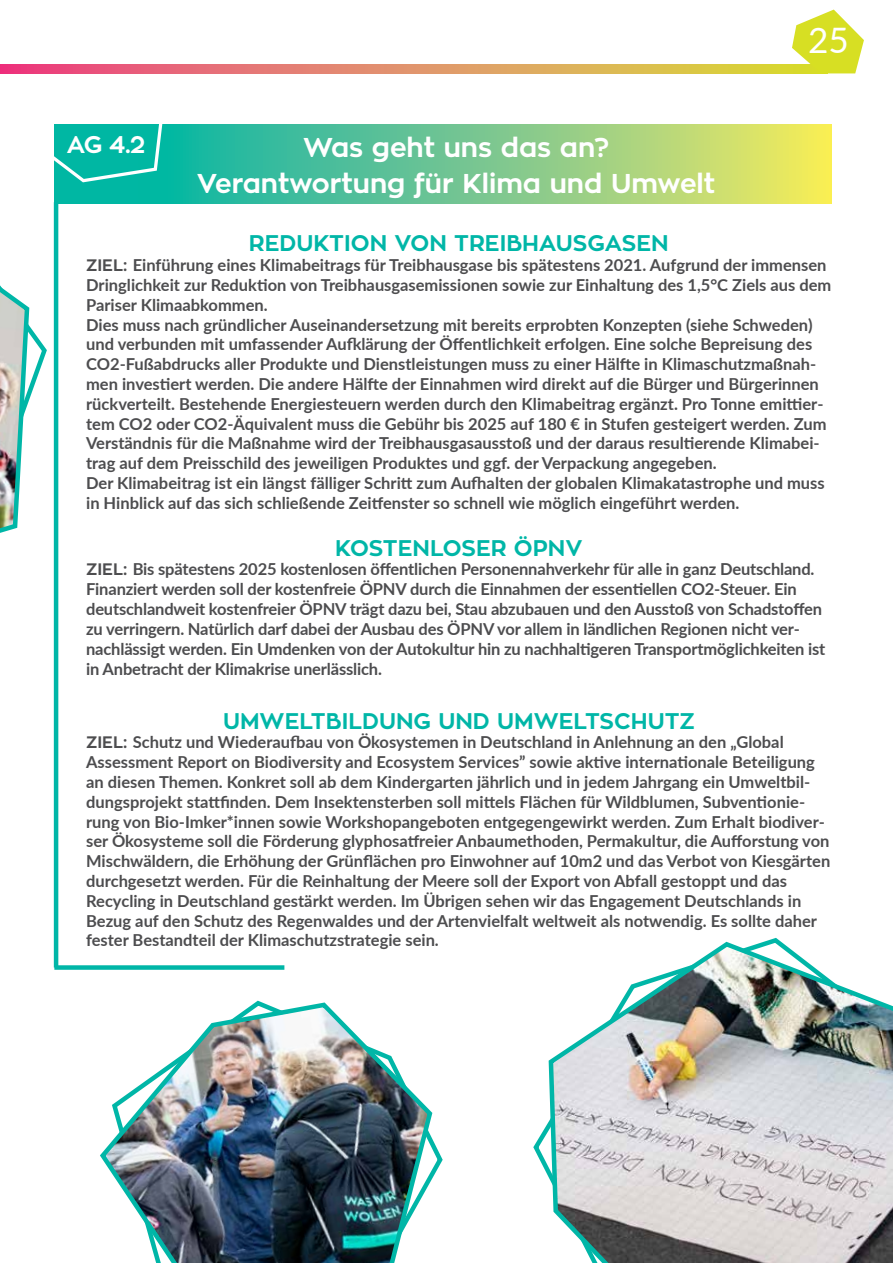
<style>
.page{position:relative;width:893px;height:1263px;background:#fff}
.page>*{position:absolute;margin:0;border:0;box-sizing:border-box;transform-origin:0 0}
.t1{font:35.1px "Lato";color:#fff}
.t2{font:700 27px/36px "Zona Pro";color:#fff;text-align:center}
.t3{font:700 24px "Zona Pro";color:#fff}
.t4{font:700 22.5px "Zona Pro";color:#00b6a7}
.t5{font:700 16.5px/19.8px "Lato";color:#4d4d4f}
.s1{font-family:"Zona Pro"}
</style>
<div class="page">
<svg style="left:55px;top:124px;width:777px;height:80px;background:#7cca89"></svg>
<svg style="left:23px;top:73px;width:144px;height:112px"></svg>
<img style="left:100px;top:1000px;width:335px;height:263px">
<hr style="left:54px;top:202px;width:4px;height:765px;background:#00b6a7">
<div style="left:54px;top:965px;width:230px;height:5px;background:#00b6a7"></div>
<img style="left:546px;top:939px;width:347px;height:324px">
<img style="left:0;top:285px;width:47px;height:248px">
<svg style="left:1px;top:65px;width:791px;height:8px;background:#e18e65"></svg>
<svg style="left:792px;top:10px;width:72px;height:63px"></svg>
<h3 class="t3" style="left:67px;top:129px;width:80px">AG 4.2</h3>
<h2 class="t2" style="left:197px;top:130px;width:520px">WAS GEHT UNS DAS AN?<br>VERANTWORTUNG FÜR KLIMA UND UMWELT</h2>
<h1 class="t1" style="left:808px;top:15px;width:42px">25</h1>
<h3 class="t4" style="left:249px;top:229px;width:17px">REDUKTION</h3>
<h3 class="t4" style="left:394px;top:229px;width:258px">VON TREI BHAUSGASEN</h3>
<p class="t5" style="left:86px;top:255px;width:747px"><span class="s1">ZIEL:</span> Einführung eines Klimabeitrags für Treibhausgase bis spätestens 2021. Aufgrund der immensen Dringlichkeit zur Reduktion von Treibhausgasemissionen sowie zur Einhaltung des 1,5°C Ziels aus dem Pariser Klimaabkommen.<br>Dies muss nach gründlicher Auseinandersetzung mit bereits erprobten Konzepten (siehe Schweden) und verbunden mit umfassender Aufklärung der Öffentlichkeit erfolgen. Eine solche Bepreisung des CO2-Fußabdrucks aller Produkte und Dienstleistungen muss zu einer Hälfte in Klimaschutzmaßnah&shy;men investiert werden. Die andere Hälfte der Einnahmen wird direkt auf die Bürger und Bürgerinnen rückverteilt. Bestehende Energiesteuern werden durch den Klimabeitrag ergänzt. Pro Tonne emittier&shy;tem CO2 oder CO2-Äquivalent muss die Gebühr bis 2025 auf 180 € in Stufen gesteigert werden. Zum Verständnis für die Maßnahme wird der Treibhausgasausstoß und der daraus resultierende Klimabei&shy;trag auf dem Preisschild des jeweiligen Produktes und ggf. der Verpackung angegeben.<br>Der Klimabeitrag ist ein längst fälliger Schritt zum Aufhalten der globalen Klimakatastrophe und muss in Hinblick auf das sich schließende Zeitfenster so schnell wie möglich eingeführt werden.</p>
<h3 class="t4" style="left:335px;top:533px;width:64px">KOSTEN</h3>
<h3 class="t4" style="left:430px;top:533px;width:153px">LOSER ÖPNV</h3>
<p class="t5" style="left:86px;top:559px;width:741px"><span class="s1">ZIEL:</span> Bis spätestens 2025 kostenlosen öffentlichen Personennahverkehr für alle in ganz Deutschland.<br>Finanziert werden soll der kostenfreie ÖPNV durch die Einnahmen der essentiellen CO2-Steuer. Ein deutschlandweit kostenfreier ÖPNV trägt dazu bei, Stau abzubauen und den Ausstoß von Schadstoffen zu verringern. Natürlich darf dabei der Ausbau des ÖPNV vor allem in ländlichen Regionen nicht ver&shy;nachlässigt werden. Ein Umdenken von der Autokultur hin zu nachhaltigeren Transportmöglichkeiten ist in Anbetracht der Klimakrise unerlässlich.</p>
<h3 class="t4" style="left:223px;top:706px;width:157px">UMWELTBILDUN</h3>
<h3 class="t4" style="left:414px;top:706px;width:43px">G UND</h3>
<h3 class="t4" style="left:497px;top:706px;width:199px">UMWELTSCHUTZ</h3>
<p class="t5" style="left:86px;top:732px;width:746px"><span class="s1">ZIEL:</span> Schutz und Wiederaufbau von Ökosystemen in Deutschland in Anlehnung an den „Global Assessment Report on Biodiversity and Ecosystem Services” sowie aktive internationale Beteiligung an diesen Themen. Konkret soll ab dem Kindergarten jährlich und in jedem Jahrgang ein Umweltbil&shy;dungsprojekt stattfinden. Dem Insektensterben soll mittels Flächen für Wildblumen, Subventionie&shy;rung von Bio-Imker*innen sowie Workshopangeboten entgegengewirkt werden. Zum Erhalt biodiver&shy;ser Ökosysteme soll die Förderung glyphosatfreier Anbaumethoden, Permakultur, die Aufforstung von Mischwäldern, die Erhöhung der Grünflächen pro Einwohner auf 10m2 und das Verbot von Kiesgärten durchgesetzt werden. Für die Reinhaltung der Meere soll der Export von Abfall gestoppt und das Recycling in Deutschland gestärkt werden. Im Übrigen sehen wir das Engagement Deutschlands in Bezug auf den Schutz des Regenwaldes und der Artenvielfalt weltweit als notwendig. Es sollte daher fester Bestandteil der Klimaschutzstrategie sein.</p>
</div>
